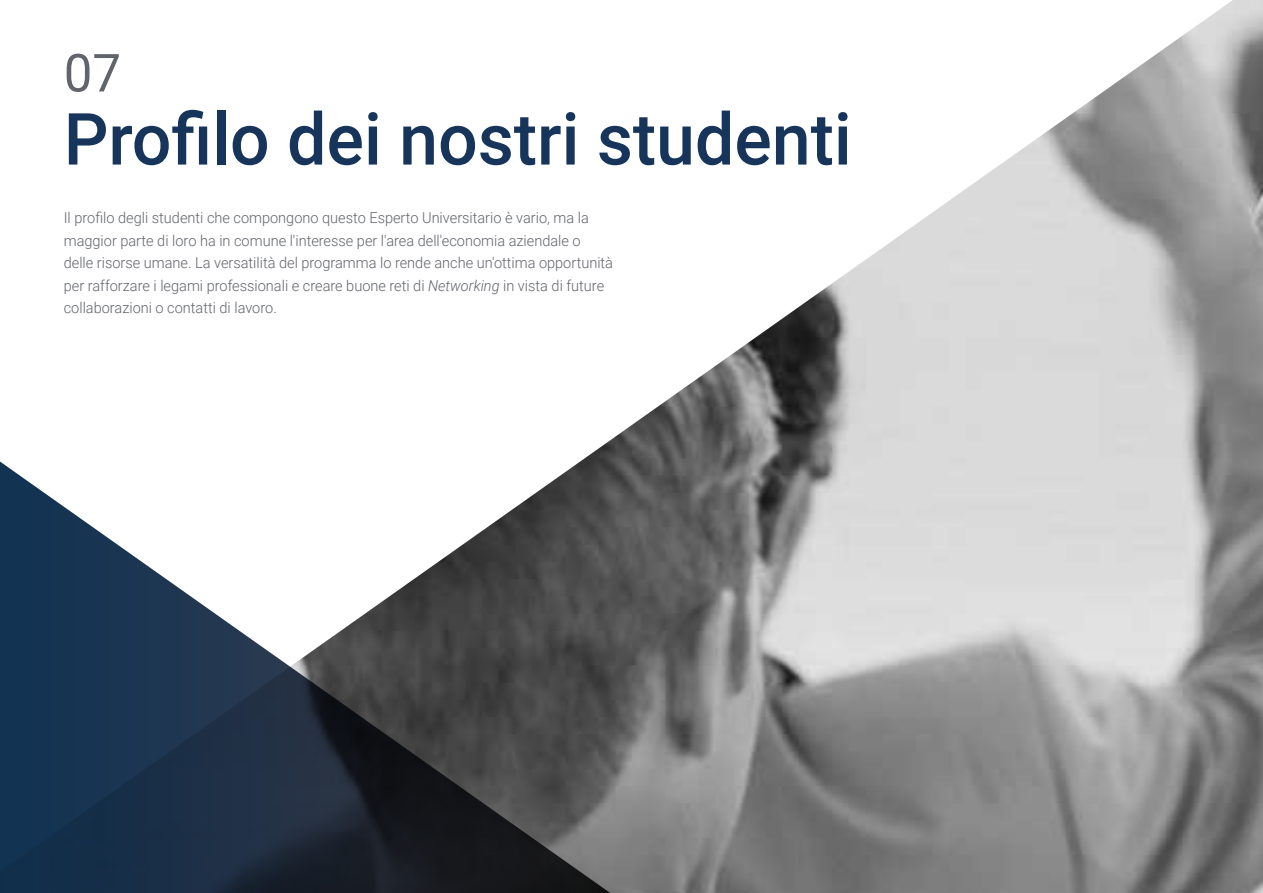
<style>
.page{position:relative;width:1263px;height:893px;background:#fff}
.page>*{position:absolute;margin:0;border:0;box-sizing:border-box;transform-origin:0 0}
.t1{font:500 72px "Roboto";color:#17355b}
.t2{font:52.5px "Roboto";color:#61646a}
.t3{font:300 15px/22.5px "Roboto";color:#61646a}
.s1{font-style:italic}
</style>
<div class="page">
<img style="left:602px;top:0;width:661px;height:893px">
<svg style="left:0;top:446px;width:640px;height:447px"></svg>
<h2 class="t2" style="left:64px;top:36px;width:59px">07</h2>
<h1 class="t1" style="left:64px;top:89px;width:789px">Profilo dei nostri studenti</h1>
<p class="t3" style="left:64px;top:206px;width:551px">Il profilo degli studenti che compongono questo Esperto Universitario è vario, ma la maggior parte di loro ha in comune l'interesse per l'area dell'economia aziendale o delle risorse umane. La versatilità del programma lo rende anche un'ottima opportunità per rafforzare i legami professionali e creare buone reti di <span class="s1">Networking</span> in vista di future collaborazioni o contatti di lavoro.</p>
</div>
